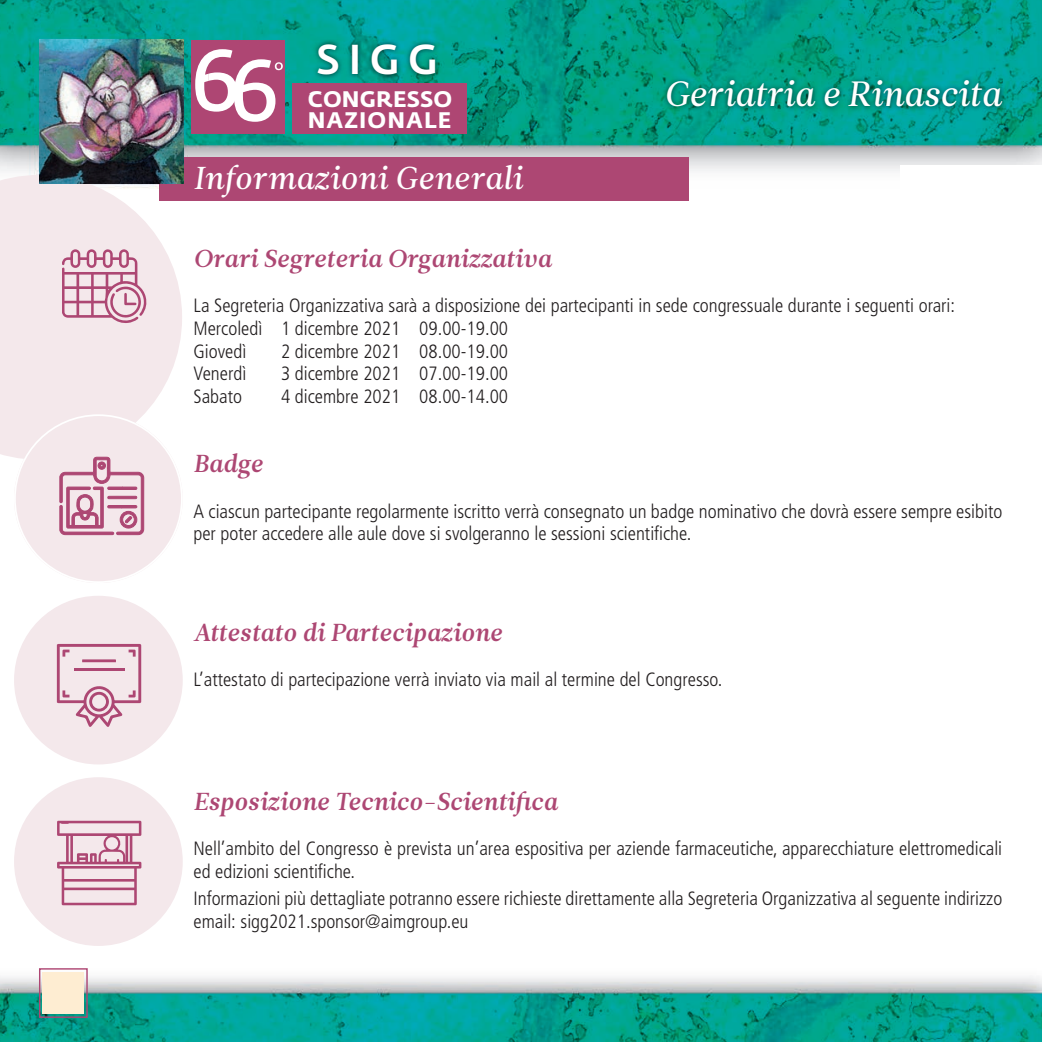
<style>
.page{position:relative;width:1042px;height:1042px;background:#fff}
.page>*{position:absolute;margin:0;border:0;box-sizing:border-box;transform-origin:0 0}
.t1{font:500 41.3px "Fedra Sans Pro";color:#fff}
.t2{font:35px "Leitura News Italic 2";letter-spacing:-.01em;color:#fff}
.t3{font:31.68px "Leitura News Italic 2";color:#fff}
.t4{font:24.5px "Leitura News Italic 3";color:#ad4773}
.t5{font:700 22.22px/21.5px "Fedra Sans Pro";letter-spacing:.025em;color:#fff}
.t6{font:300 condensed 19.25px/22.8px "Frutiger LT Std";color:#231f20}
</style>
<div class="page">
<img style="left:0;top:0;width:1041px;height:1042px">
<div style="left:900px;top:165px;width:142px;height:346px;background:#fff"></div>
<svg style="left:0;top:175px;width:182px;height:285px;background:#f5ebed"></svg>
<div style="left:14px;top:414px;width:169px;height:169px;background:#f4e8eb;border-radius:50%"></div>
<div style="left:14px;top:596px;width:169px;height:168px;background:#f4e8eb;border-radius:50%"></div>
<div style="left:14px;top:777px;width:169px;height:169px;background:#f4e8eb;border-radius:50%"></div>
<div style="left:159px;top:157px;width:529px;height:44px;background:#ad4773"></div>
<svg style="left:59px;top:457px;width:85px;height:79px"></svg>
<svg style="left:57px;top:644px;width:84px;height:83px"></svg>
<svg style="left:57px;top:821px;width:84px;height:84px"></svg>
<svg style="left:62px;top:249px;width:85px;height:74px;background:#dcb3c4"></svg>
<div style="left:292px;top:83px;width:175px;height:51px;background:#ae4673"></div>
<div style="left:191px;top:40px;width:94px;height:94px;background:#ae4673"></div>
<img style="left:40px;top:40px;width:144px;height:144px">
<img style="left:656px;top:68px;width:354px;height:56px">
<img style="left:308px;top:31px;width:146px;height:52px">
<svg style="left:195px;top:49px;width:88px;height:73px"></svg>
<div style="left:39px;top:968px;width:49px;height:50px;border:1px solid #ae4673"></div>
<div style="left:43px;top:972px;width:41px;height:41px;background:#feeccd"></div>
<h1 class="t1" style="left:316px;top:34px;width:123px">SIGG</h1>
<p class="t5" style="left:308px;top:88px;width:146px">CONGRESSO<br>NAZIONALE</p>
<h2 class="t2" style="left:664px;top:74px;width:338px">Geriatria e Rinascita</h2>
<h3 class="t3" style="left:193px;top:160px;width:330px">Informazioni Generali</h3>
<p class="t4" style="left:193px;top:244px;width:359px">Orari Segreteria Organizzativa</p>
<p class="t6" style="left:193px;top:294px;width:763px">La Segreteria Organizzativa sarà a disposizione dei partecipanti in sede congressuale durante i seguenti orari:<br>Mercoledì 1 dicembre 2021 09.00-19.00<br>Giovedì</p>
<p class="t6" style="left:281px;top:340px;width:229px">2 dicembre 2021 08.00-19.00</p>
<p class="t6" style="left:193px;top:363px;width:54px">Venerdì</p>
<p class="t6" style="left:281px;top:363px;width:229px">3 dicembre 2021 07.00-19.00</p>
<p class="t6" style="left:193px;top:385px;width:50px">Sabato</p>
<p class="t6" style="left:281px;top:385px;width:229px">4 dicembre 2021 08.00-14.00</p>
<p class="t4" style="left:193px;top:449px;width:71px">Badge</p>
<p class="t6" style="left:193px;top:500px;width:810px">A ciascun partecipante regolarmente iscritto verrà consegnato un badge nominativo che dovrà essere sempre esibito per poter accedere alle aule dove si svolgeranno le sessioni scientifiche.</p>
<p class="t4" style="left:193px;top:618px;width:310px">Attestato di Partecipazione</p>
<p class="t6" style="left:193px;top:668px;width:530px">L’attestato di partecipazione verrà inviato via mail al termine del Congresso.</p>
<p class="t4" style="left:193px;top:787px;width:365px">Esposizione Tecnico-Scientifica</p>
<p class="t6" style="left:193px;top:837px;width:810px">Nell’ambito del Congresso è prevista un’area espositiva per aziende farmaceutiche, apparecchiature elettromedicali ed edizioni scientifiche.</p>
<p class="t6" style="left:193px;top:887px;width:810px">Informazioni più dettagliate potranno essere richieste direttamente alla Segreteria Organizzativa al seguente indirizzo email: sigg2021.sponsor@aimgroup.eu</p>
</div>
